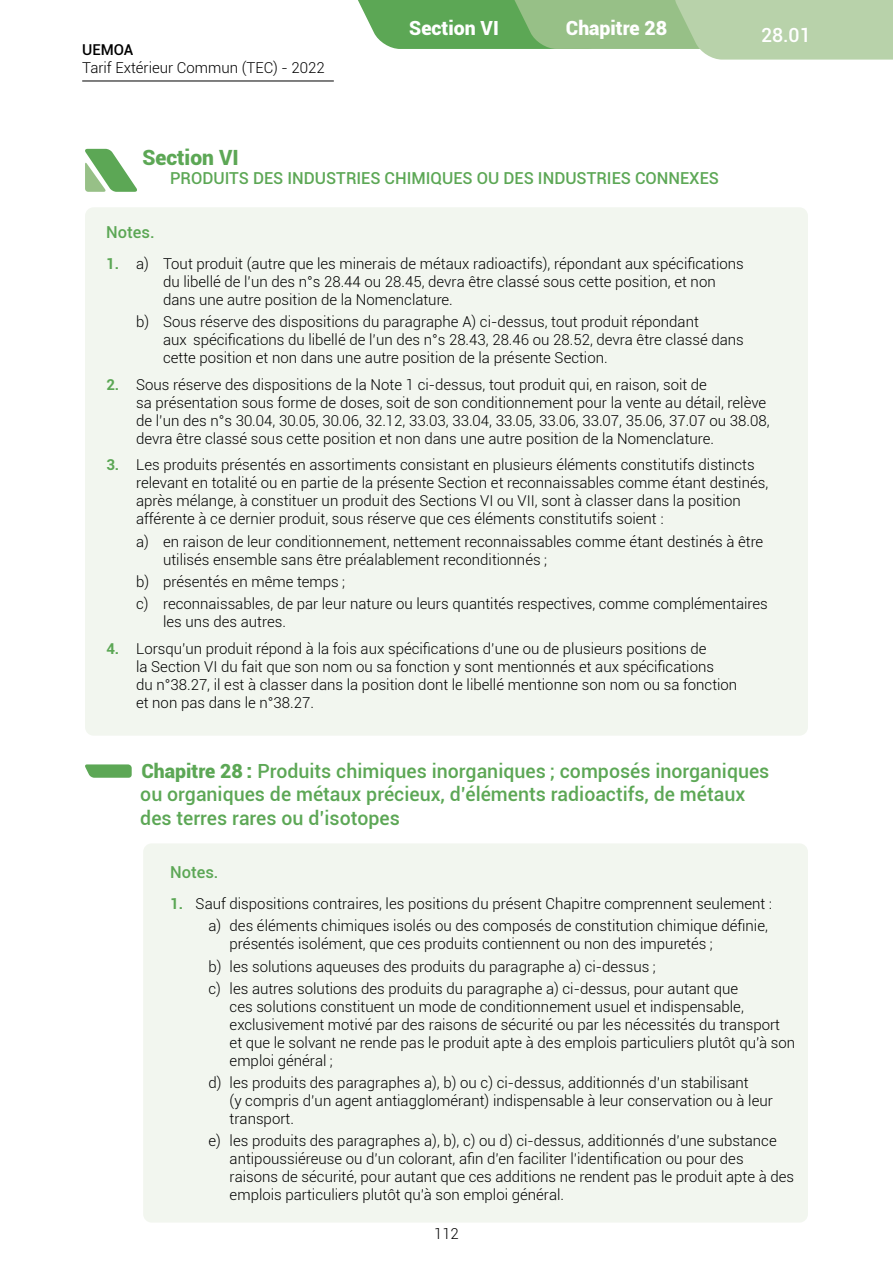
<style>
.page{position:relative;width:893px;height:1263px;background:#fff}
.page>*{position:absolute;margin:0;border:0;box-sizing:border-box;transform-origin:0 0}
.t1{font:900 21px "Roboto";color:#5ca755}
.t2{font:500 19.5px/23.4px "Roboto";color:#5ca755}
.t3{font:900 19.5px "Roboto";color:#fff}
.t4{font:500 19.5px "Roboto";color:#fff}
.t5{font:500 16.5px "Roboto";color:#5ca755}
.t6{font:300 15px/18px "Roboto";color:#000}
.t7{font:500 15px "Roboto";color:#000}
.s1{font-weight:700;color:#5ca755}
.s2{font-weight:900}
</style>
<div class="page">
<hr style="left:82px;top:81px;width:252px;height:1px;background:#000">
<svg style="left:358px;top:0;width:535px;height:60px;background:#a3c999"></svg>
<div style="left:85px;top:207px;width:723px;height:529px;background:#f2f6ef;border-radius:9px"></div>
<div style="left:143px;top:843px;width:665px;height:379px;background:#f2f6ef;border-radius:9px"></div>
<svg style="left:85px;top:764px;width:47px;height:14px"></svg>
<svg style="left:85px;top:149px;width:52px;height:43px"></svg>
<p class="t7" style="left:82px;top:39px;width:53px">UEMOA</p>
<p class="t6" style="left:82px;top:58px;width:244px">Tarif Extérieur Commun (TEC) - 2022</p>
<h2 class="t3" style="left:566px;top:14px;width:103px">Chapitre 28</h2>
<h2 class="t3" style="left:409px;top:14px;width:91px">Section VI</h2>
<h2 class="t4" style="left:761px;top:21px;width:51px">28.01</h2>
<h1 class="t1" style="left:142px;top:142px;width:98px">Section VI</h1>
<p class="t5" style="left:170px;top:167px;width:550px">PRODUITS DES INDUSTRIES CHIMIQUES OU DES INDUSTRIES CONNEXES</p>
<p class="t5" style="left:106px;top:221px;width:50px">Notes.</p>
<p class="t6" style="left:163px;top:254px;width:582px;text-indent:-57px"><span class="s1">1.</span> a) Tout produit (autre que les minerais de métaux radioactifs), répondant aux spécifications du libellé de l’un des n°s 28.44 ou 28.45, devra être classé sous cette position, et non dans une autre position de la Nomenclature.</p>
<p class="t6" style="left:163px;top:312px;width:582px;text-indent:-27px">b) Sous réserve des dispositions du paragraphe A) ci-dessus, tout produit répondant<br>aux spécifications du libellé de l’un des n°s 28.43, 28.46 ou 28.52, devra être classé dans cette position et non dans une autre position de la présente Section.</p>
<p class="t6" style="left:136px;top:375px;width:635px;text-indent:-30px"><span class="s1">2.</span> Sous réserve des dispositions de la Note 1 ci-dessus, tout produit qui, en raison, soit de<br>sa présentation sous forme de doses, soit de son conditionnement pour la vente au détail, relève de l’un des n°s 30.04, 30.05, 30.06, 32.12, 33.03, 33.04, 33.05, 33.06, 33.07, 35.06, 37.07 ou 38.08, devra être classé sous cette position et non dans une autre position de la Nomenclature.</p>
<p class="t6" style="left:136px;top:455px;width:634px;text-indent:-30px"><span class="s1">3.</span> Les produits présentés en assortiments consistant en plusieurs éléments constitutifs distincts relevant en totalité ou en partie de la présente Section et reconnaissables comme étant destinés, après mélange, à constituer un produit des Sections VI ou VII, sont à classer dans la position afférente à ce dernier produit, sous réserve que ces éléments constitutifs soient :</p>
<p class="t6" style="left:163px;top:532px;width:602px;text-indent:-27px">a) en raison de leur conditionnement, nettement reconnaissables comme étant destinés à être utilisés ensemble sans être préalablement reconditionnés ;</p>
<p class="t6" style="left:136px;top:570px;width:633px;line-height:22.2px">b) présentés en même temps ;<br>c) reconnaissables, de par leur nature ou leurs quantités respectives, comme complémentaires</p>
<p class="t6" style="left:163px;top:612px;width:124px">les uns des autres.</p>
<p class="t6" style="left:136px;top:639px;width:603px;text-indent:-30px"><span class="s1">4.</span> Lorsqu’un produit répond à la fois aux spécifications d’une ou de plusieurs positions de<br>la Section VI du fait que son nom ou sa fonction y sont mentionnés et aux spécifications<br>du n°38.27, il est à classer dans la position dont le libellé mentionne son nom ou sa fonction et non pas dans le n°38.27.</p>
<h2 class="t2" style="left:140px;top:758px;width:631px"><span class="s2">Chapitre 28 :</span> Produits chimiques inorganiques ; composés inorganiques ou organiques de métaux précieux, d’éléments radioactifs, de métaux des terres rares ou d’isotopes</h2>
<p class="t5" style="left:170px;top:861px;width:50px">Notes.</p>
<p class="t6" style="left:170px;top:892px;width:603px;line-height:22.2px;text-align:right"><span class="s1">1.</span> Sauf dispositions contraires, les positions du présent Chapitre comprennent seulement : a) des éléments chimiques isolés ou des composés de constitution chimique définie,</p>
<p class="t6" style="left:208px;top:932px;width:531px;line-height:22.2px;text-indent:21px">présentés isolément, que ces produits contiennent ou non des impuretés ;<br>b) les solutions aqueuses des produits du paragraphe a) ci-dessus ;<br>c) les autres solutions des produits du paragraphe a) ci-dessus, pour autant que</p>
<p class="t6" style="left:230px;top:997px;width:567px">ces solutions constituent un mode de conditionnement usuel et indispensable, exclusivement motivé par des raisons de sécurité ou par les nécessités du transport et que le solvant ne rende pas le produit apte à des emplois particuliers plutôt qu’à son emploi général ;</p>
<p class="t6" style="left:230px;top:1073px;width:545px;text-indent:-21px">d) les produits des paragraphes a), b) ou c) ci-dessus, additionnés d’un stabilisant<br>(y compris d’un agent antiagglomérant) indispensable à leur conservation ou à leur transport.</p>
<p class="t6" style="left:230px;top:1131px;width:566px;text-indent:-21px">e) les produits des paragraphes a), b), c) ou d) ci-dessus, additionnés d’une substance antipoussiéreuse ou d’un colorant, afin d’en faciliter l’identification ou pour des raisons de sécurité, pour autant que ces additions ne rendent pas le produit apte à des emplois particuliers plutôt qu’à son emploi général.</p>
<p class="t6" style="left:434px;top:1224px;width:26px">112</p>
</div>
